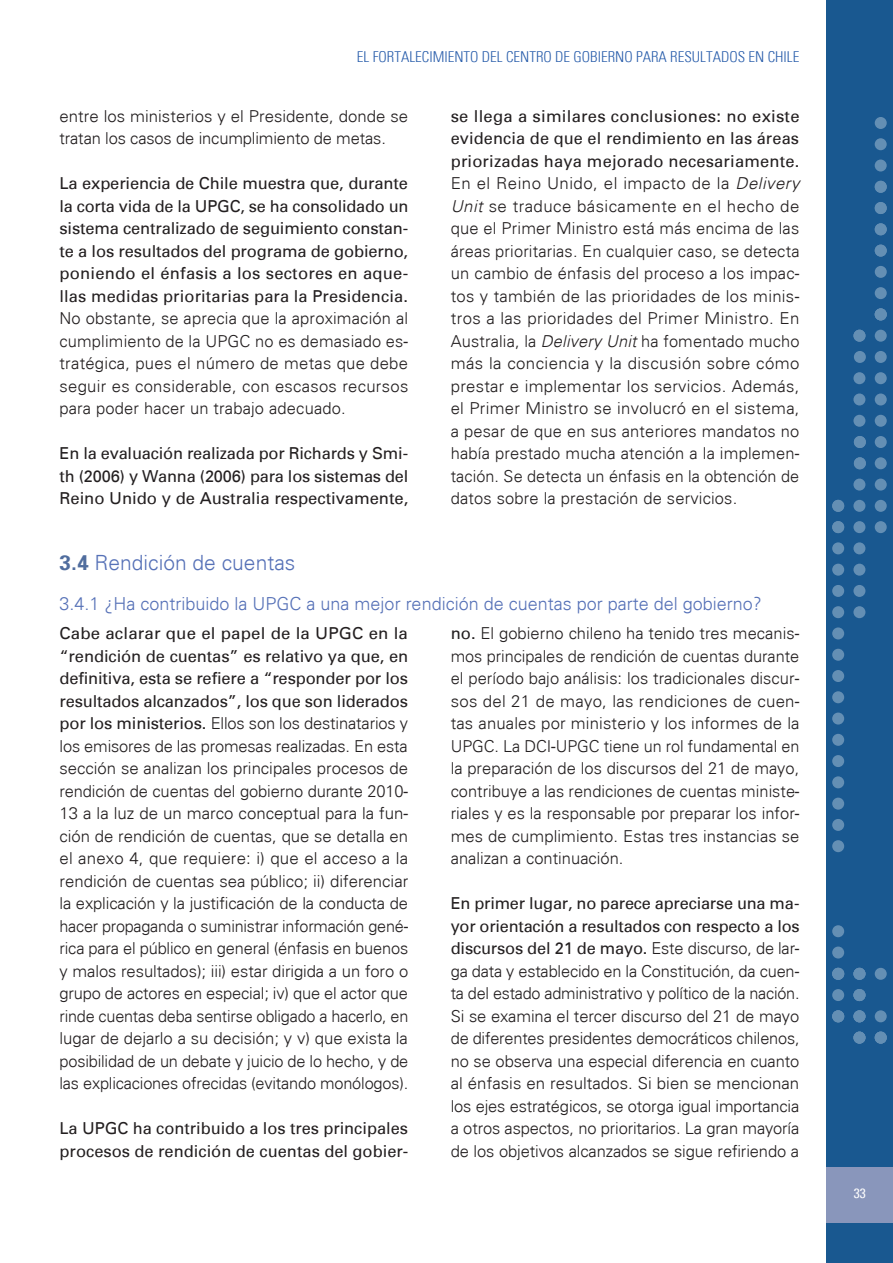
<style>
.page{position:relative;width:893px;height:1263px;background:#fff}
.page>*{position:absolute;margin:0;border:0;box-sizing:border-box;transform-origin:0 0}
.t1{font:300 21px "Univers";color:#5671b7}
.t2{font:300 18px "Univers";color:#5671b7}
.Sin_espaciado{font:300 16.5px/22.5px "Univers";color:#231f20;text-align:justify}
.Sin_espaciado-2{font:16.5px/22.5px "Univers";color:#231f20;text-align:justify}
.t3{font:300 condensed 15px "Univers";color:#275caa}
.t4{font:condensed 13.5px "Univers";color:#fff}
.s1{font-weight:300}
.s2{font-weight:400}
.s3{font-style:italic}
.s4{font-weight:700;color:#506d9e}
</style>
<div class="page">
<div style="left:826px;top:0;width:67px;height:1263px;background:#195890"></div>
<div style="left:875px;top:181px;width:12px;height:12px;background:#648fb4;border-radius:50%"></div>
<div style="left:875px;top:202px;width:12px;height:12px;background:#648fb4;border-radius:50%"></div>
<div style="left:875px;top:223px;width:12px;height:12px;background:#648fb4;border-radius:50%"></div>
<div style="left:875px;top:245px;width:12px;height:12px;background:#648fb4;border-radius:50%"></div>
<div style="left:875px;top:138px;width:12px;height:12px;background:#648fb4;border-radius:50%"></div>
<div style="left:875px;top:160px;width:12px;height:11px;background:#648fb4;border-radius:50%"></div>
<div style="left:875px;top:266px;width:12px;height:12px;background:#648fb4;border-radius:50%"></div>
<div style="left:853px;top:330px;width:12px;height:12px;background:#648fb4;border-radius:50%"></div>
<div style="left:854px;top:351px;width:12px;height:12px;background:#648fb4;border-radius:50%"></div>
<div style="left:854px;top:436px;width:12px;height:12px;background:#648fb4;border-radius:50%"></div>
<div style="left:854px;top:457px;width:12px;height:12px;background:#648fb4;border-radius:50%"></div>
<div style="left:832px;top:500px;width:12px;height:12px;background:#648fb4;border-radius:50%"></div>
<div style="left:832px;top:521px;width:12px;height:12px;background:#648fb4;border-radius:50%"></div>
<div style="left:875px;top:117px;width:12px;height:12px;background:#648fb4;border-radius:50%"></div>
<div style="left:875px;top:287px;width:12px;height:12px;background:#648fb4;border-radius:50%"></div>
<div style="left:875px;top:308px;width:12px;height:12px;background:#648fb4;border-radius:50%"></div>
<div style="left:875px;top:330px;width:12px;height:12px;background:#648fb4;border-radius:50%"></div>
<div style="left:875px;top:351px;width:12px;height:12px;background:#648fb4;border-radius:50%"></div>
<div style="left:875px;top:372px;width:12px;height:12px;background:#648fb4;border-radius:50%"></div>
<div style="left:875px;top:393px;width:12px;height:12px;background:#648fb4;border-radius:50%"></div>
<svg style="left:875px;top:415px;width:12px;height:12px"></svg>
<div style="left:875px;top:436px;width:12px;height:12px;background:#648fb4;border-radius:50%"></div>
<div style="left:875px;top:457px;width:12px;height:12px;background:#648fb4;border-radius:50%"></div>
<div style="left:875px;top:479px;width:12px;height:12px;background:#648fb4;border-radius:50%"></div>
<div style="left:875px;top:500px;width:12px;height:12px;background:#648fb4;border-radius:50%"></div>
<div style="left:875px;top:521px;width:12px;height:12px;background:#648fb4;border-radius:50%"></div>
<div style="left:875px;top:968px;width:12px;height:12px;background:#648fb4;border-radius:50%"></div>
<div style="left:875px;top:1010px;width:12px;height:12px;background:#648fb4;border-radius:50%"></div>
<div style="left:875px;top:1031px;width:12px;height:12px;background:#648fb4;border-radius:50%"></div>
<div style="left:853px;top:372px;width:12px;height:12px;background:#648fb4;border-radius:50%"></div>
<svg style="left:853px;top:393px;width:12px;height:12px"></svg>
<div style="left:853px;top:415px;width:12px;height:12px;background:#648fb4;border-radius:50%"></div>
<svg style="left:853px;top:479px;width:12px;height:12px"></svg>
<div style="left:853px;top:500px;width:12px;height:12px;background:#648fb4;border-radius:50%"></div>
<div style="left:853px;top:521px;width:12px;height:12px;background:#648fb4;border-radius:50%"></div>
<svg style="left:853px;top:542px;width:12px;height:12px"></svg>
<svg style="left:853px;top:564px;width:12px;height:12px"></svg>
<div style="left:853px;top:585px;width:12px;height:12px;background:#648fb4;border-radius:50%"></div>
<div style="left:853px;top:606px;width:12px;height:12px;background:#648fb4;border-radius:50%"></div>
<div style="left:853px;top:968px;width:12px;height:12px;background:#648fb4;border-radius:50%"></div>
<div style="left:853px;top:989px;width:12px;height:12px;background:#648fb4;border-radius:50%"></div>
<div style="left:853px;top:1010px;width:12px;height:12px;background:#648fb4;border-radius:50%"></div>
<div style="left:853px;top:1031px;width:12px;height:12px;background:#648fb4;border-radius:50%"></div>
<div style="left:832px;top:542px;width:12px;height:12px;background:#648fb4;border-radius:50%"></div>
<div style="left:832px;top:564px;width:12px;height:12px;background:#648fb4;border-radius:50%"></div>
<div style="left:832px;top:585px;width:12px;height:12px;background:#648fb4;border-radius:50%"></div>
<svg style="left:832px;top:606px;width:12px;height:12px"></svg>
<div style="left:832px;top:627px;width:12px;height:12px;background:#648fb4;border-radius:50%"></div>
<div style="left:832px;top:649px;width:12px;height:12px;background:#648fb4;border-radius:50%"></div>
<div style="left:832px;top:670px;width:12px;height:12px;background:#648fb4;border-radius:50%"></div>
<div style="left:832px;top:691px;width:12px;height:12px;background:#648fb4;border-radius:50%"></div>
<div style="left:832px;top:712px;width:12px;height:12px;background:#648fb4;border-radius:50%"></div>
<div style="left:832px;top:734px;width:12px;height:12px;background:#648fb4;border-radius:50%"></div>
<div style="left:832px;top:755px;width:12px;height:12px;background:#648fb4;border-radius:50%"></div>
<div style="left:832px;top:776px;width:12px;height:12px;background:#648fb4;border-radius:50%"></div>
<div style="left:832px;top:798px;width:12px;height:12px;background:#648fb4;border-radius:50%"></div>
<div style="left:832px;top:819px;width:12px;height:12px;background:#648fb4;border-radius:50%"></div>
<svg style="left:832px;top:840px;width:12px;height:12px"></svg>
<div style="left:832px;top:925px;width:12px;height:12px;background:#648fb4;border-radius:50%"></div>
<div style="left:832px;top:946px;width:12px;height:12px;background:#648fb4;border-radius:50%"></div>
<div style="left:832px;top:968px;width:12px;height:12px;background:#648fb4;border-radius:50%"></div>
<div style="left:832px;top:989px;width:12px;height:12px;background:#648fb4;border-radius:50%"></div>
<div style="left:832px;top:1010px;width:12px;height:12px;background:#648fb4;border-radius:50%"></div>
<div style="left:826px;top:1167px;width:67px;height:55px;background:#8996bb"></div>
<p class="t3" style="left:357px;top:48px;width:444px">EL FORTALECIMIENTO DEL CENTRO DE GOBIERNO PARA RESULTADOS EN CHILE</p>
<p class="Sin_espaciado" style="left:60px;top:104px;width:350px">entre los ministerios y el Presidente, donde se tratan los casos de incumplimiento de metas.</p>
<p class="Sin_espaciado-2" style="left:60px;top:172px;width:350px">La experiencia de Chile muestra que, durante la corta vida de la UPGC, se ha consolidado un sistema centralizado de seguimiento constan&shy;te a los resultados del programa de gobierno, poniendo el énfasis a los sectores en aque&shy;llas medidas prioritarias para la Presidencia.<br><span class="s1">No obstante, se aprecia que la aproximación al cumplimiento de la UPGC no es demasiado es&shy;tratégica, pues el número de metas que debe seguir es considerable, con escasos recursos para poder hacer un trabajo adecuado.</span></p>
<p class="Sin_espaciado-2" style="left:60px;top:442px;width:350px">En la evaluación realizada por Richards y Smi&shy;th (2006) y Wanna (2006) para los sistemas del Reino Unido y de Australia respectivamente,</p>
<p class="Sin_espaciado" style="left:451px;top:104px;width:350px"><span class="s2">se llega a similares conclusiones: no existe evidencia de que el rendimiento en las áreas priorizadas haya mejorado necesariamente.<br></span>En el Reino Unido, el impacto de la <span class="s3">Delivery Unit</span> se traduce básicamente en el hecho de que el Primer Ministro está más encima de las áreas prioritarias. En cualquier caso, se detecta un cambio de énfasis del proceso a los impac&shy;tos y también de las prioridades de los minis&shy;tros a las prioridades del Primer Ministro. En Australia, la <span class="s3">Delivery Unit</span> ha fomentado mucho más la conciencia y la discusión sobre cómo prestar e implementar los servicios. Además, el Primer Ministro se involucró en el sistema, a pesar de que en sus anteriores mandatos no había prestado mucha atención a la implemen&shy;tación. Se detecta un énfasis en la obtención de datos sobre la prestación de servicios.</p>
<p class="t1" style="left:60px;top:550px;width:237px"><span class="s4">3.4</span> Rendición de cuentas</p>
<p class="t2" style="left:60px;top:593px;width:704px">3.4.1 ¿Ha contribuido la UPGC a una mejor rendición de cuentas por parte del gobierno?</p>
<p class="Sin_espaciado" style="left:60px;top:621px;width:350px"><span class="s2">Cabe aclarar que el papel de la UPGC en la “rendición de cuentas” es relativo ya que, en definitiva, esta se refiere a “responder por los resultados alcanzados”, los que son liderados por los ministerios.</span> Ellos son los destinatarios y los emisores de las promesas realizadas. En esta sección se analizan los principales procesos de rendición de cuentas del gobierno durante 2010- 13 a la luz de un marco conceptual para la fun&shy;ción de rendición de cuentas, que se detalla en el anexo 4, que requiere: i) que el acceso a la rendición de cuentas sea público; ii) diferenciar la explicación y la justificación de la conducta de hacer propaganda o suministrar información gené&shy;rica para el público en general (énfasis en buenos y malos resultados); iii) estar dirigida a un foro o grupo de actores en especial; iv) que el actor que rinde cuentas deba sentirse obligado a hacerlo, en lugar de dejarlo a su decisión; y v) que exista la posibilidad de un debate y juicio de lo hecho, y de las explicaciones ofrecidas (evitando monólogos).</p>
<p class="Sin_espaciado-2" style="left:60px;top:1117px;width:350px">La UPGC ha contribuido a los tres principales procesos de rendición de cuentas del gobier-</p>
<p class="Sin_espaciado" style="left:451px;top:621px;width:350px"><span class="s2">no.</span> El gobierno chileno ha tenido tres mecanis&shy;mos principales de rendición de cuentas durante el período bajo análisis: los tradicionales discur&shy;sos del 21 de mayo, las rendiciones de cuen&shy;tas anuales por ministerio y los informes de la UPGC. La DCI-UPGC tiene un rol fundamental en la preparación de los discursos del 21 de mayo, contribuye a las rendiciones de cuentas ministe&shy;riales y es la responsable por preparar los infor&shy;mes de cumplimiento. Estas tres instancias se analizan a continuación.</p>
<p class="Sin_espaciado" style="left:451px;top:891px;width:350px"><span class="s2">En primer lugar, no parece apreciarse una ma&shy;yor orientación a resultados con respecto a los discursos del 21 de mayo.</span> Este discurso, de lar&shy;ga data y establecido en la Constitución, da cuen&shy;ta del estado administrativo y político de la nación.<br>Si se examina el tercer discurso del 21 de mayo de diferentes presidentes democráticos chilenos, no se observa una especial diferencia en cuanto al énfasis en resultados. Si bien se mencionan los ejes estratégicos, se otorga igual importancia a otros aspectos, no prioritarios. La gran mayoría de los objetivos alcanzados se sigue refiriendo a</p>
<p class="t4" style="left:854px;top:1184px;width:13px">33</p>
</div>
